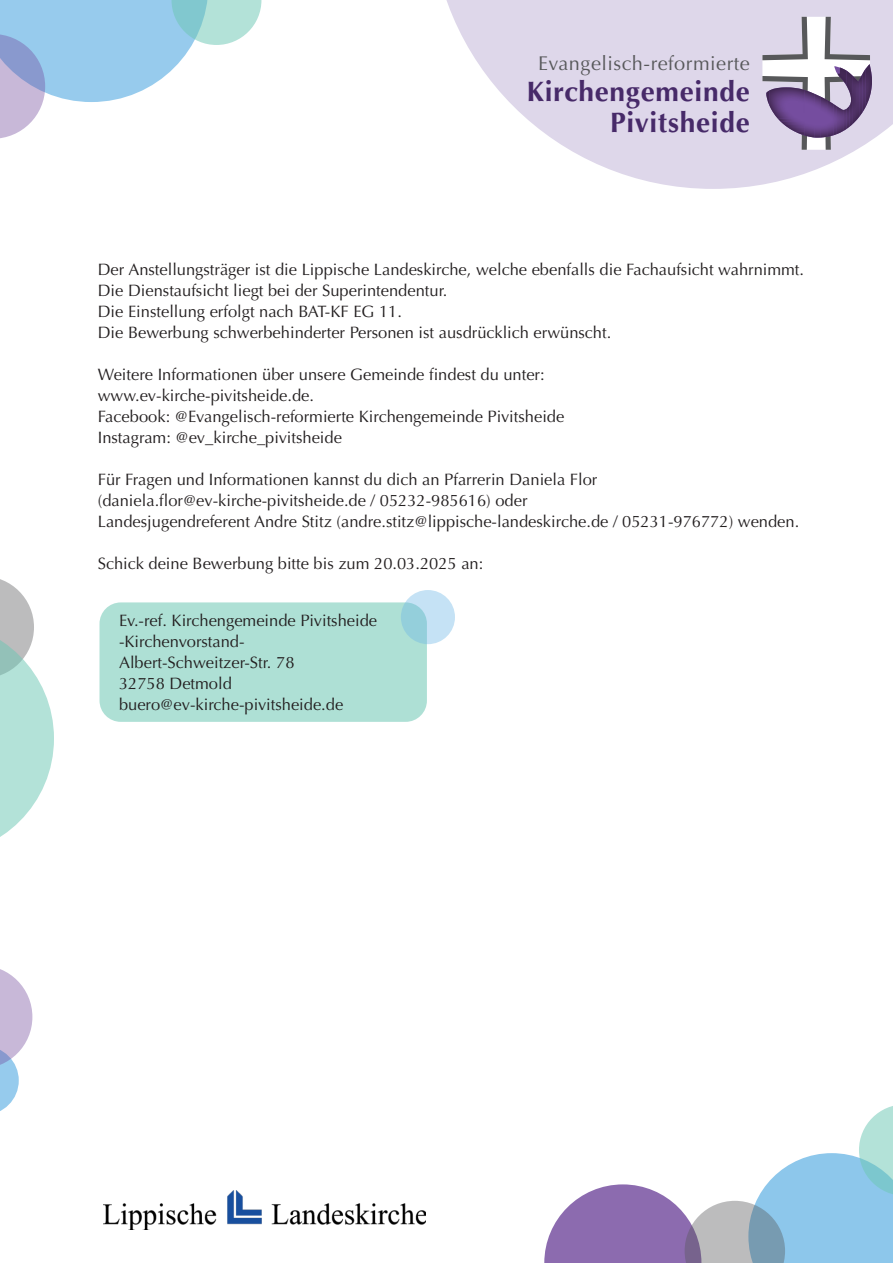
<style>
.page{position:relative;width:893px;height:1263px;background:#fff}
.page>*{position:absolute;margin:0;border:0;box-sizing:border-box;transform-origin:0 0}
.t1{font:700 28.2px/31.2px "Optima";letter-spacing:.025em;color:#472a69;text-align:right}
.t2{font:19.95px "Optima";letter-spacing:.025em;color:#57585a}
.t3{font:16.5px/21px "Optima";color:#231f20}
</style>
<div class="page">
<div style="left:99px;top:602px;width:328px;height:120px;background:#aee0d5;border-radius:21px"></div>
<svg style="left:446px;top:0;width:447px;height:189px;fill:#ded7ea"></svg>
<svg style="left:762px;top:17px;width:111px;height:133px"></svg>
<svg style="left:0;top:969px;width:32px;height:142px"></svg>
<svg style="left:401px;top:590px;width:54px;height:54px;fill:#c5e2f5"></svg>
<svg style="left:0;top:0;width:261px;height:139px"></svg>
<svg style="left:544px;top:1106px;width:349px;height:157px"></svg>
<svg style="left:0;top:579px;width:54px;height:258px"></svg>
<img style="left:104px;top:1190px;width:322px;height:39px">
<p class="t2" style="left:538px;top:51px;width:213px">Evangelisch-reformierte</p>
<h1 class="t1" style="left:527px;top:76px;width:225px">Kirchengemeinde<br>Pivitsheide</h1>
<p class="t3" style="left:98px;top:259px;width:708px">Der Anstellungsträger ist die Lippische Landeskirche, welche ebenfalls die Fachaufsicht wahrnimmt.<br>Die Dienstaufsicht liegt bei der Superintendentur.<br>Die Einstellung erfolgt nach BAT-KF EG 11.<br>Die Bewerbung schwerbehinderter Personen ist ausdrücklich erwünscht.</p>
<p class="t3" style="left:98px;top:364px;width:468px">Weitere Informationen über unsere Gemeinde findest du unter: www.ev-kirche-pivitsheide.de.<br>Facebook: @Evangelisch-reformierte Kirchengemeinde Pivitsheide Instagram: @ev_kirche_pivitsheide</p>
<p class="t3" style="left:98px;top:469px;width:703px">Für Fragen und Informationen kannst du dich an Pfarrerin Daniela Flor (daniela.flor@ev-kirche-pivitsheide.de / 05232-985616) oder<br>Landesjugendreferent Andre Stitz (andre.stitz@lippische-landeskirche.de / 05231-976772) wenden.</p>
<p class="t3" style="left:98px;top:553px;width:387px">Schick deine Bewerbung bitte bis zum 20.03.2025 an:</p>
<p class="t3" style="left:119px;top:610px;width:260px">Ev.-ref. Kirchengemeinde Pivitsheide -Kirchenvorstand-<br>Albert-Schweitzer-Str. 78<br>32758 Detmold buero@ev-kirche-pivitsheide.de</p>
</div>
